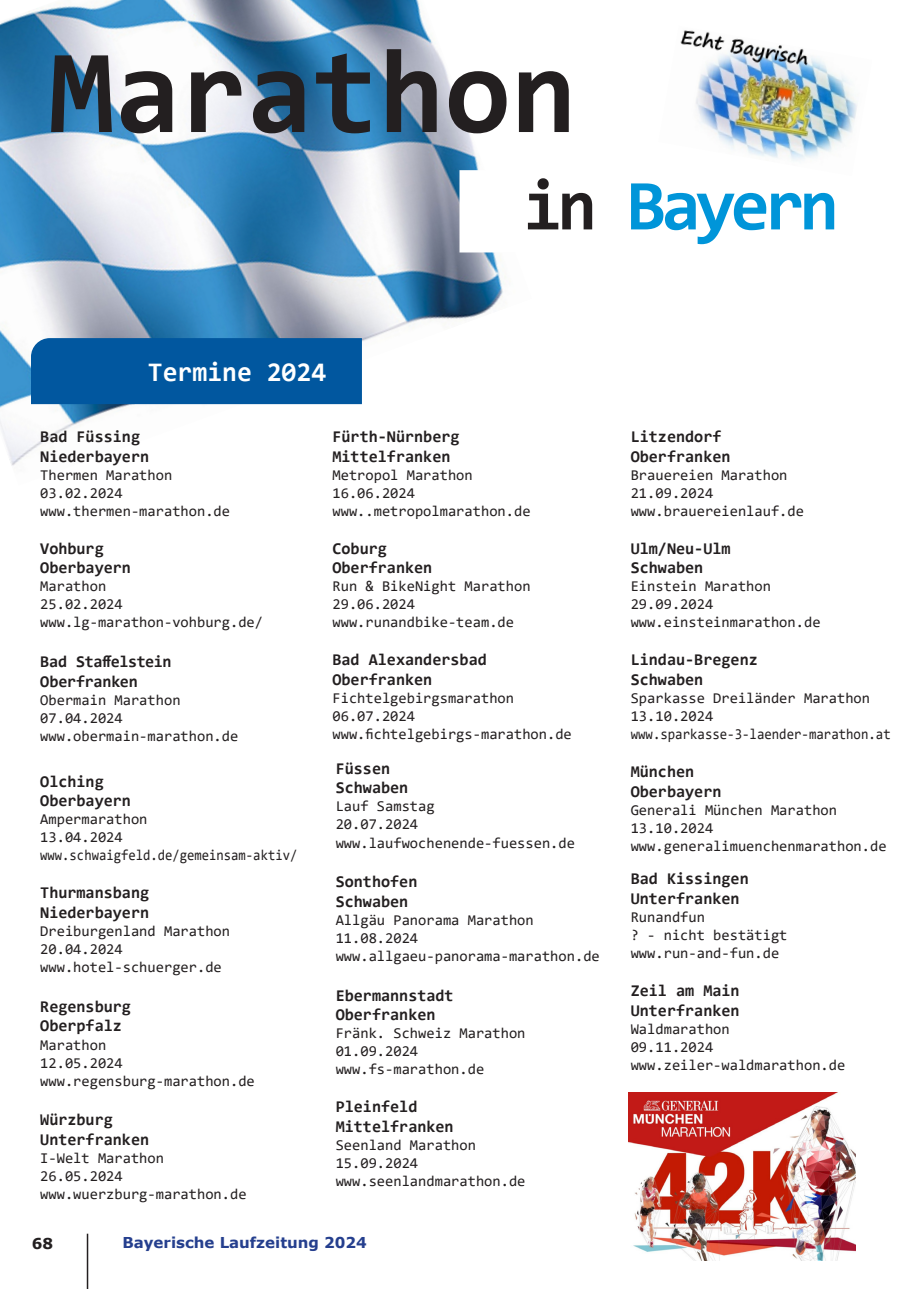
<style>
.page{position:relative;width:919px;height:1289px;background:#fff}
.page>*{position:absolute;margin:0;border:0;box-sizing:border-box;transform-origin:0 0}
.Headline{font:700 120px "Consolas";color:#231f20}
.Headline-2{font:700 72px "Consolas";letter-spacing:-.07em;color:#0095d9}
._33_Header_gray_Bitter{font:700 27px "Consolas";color:#fff}
.Grundtext{font:700 16.5px "Consolas";color:#231f20}
.Grundtext-2{font:700 16.5px "Consolas";letter-spacing:-.025em;color:#231f20}
.Grundtext-3{font:15px "Consolas";color:#231f20}
.Grundtext-4{font:15px "Consolas";color:#231f20;scale:.89 1}
.Grundtext-5{font:15px "Consolas";color:#231f20;scale:.9 1}
.t1{font:700 15px "Verdana";color:#253f8e}
.t2{font:700 15px "Verdana";color:#231f20}
.s1{color:#231f20}
</style>
<div class="page">
<hr style="left:87px;top:1233px;width:1px;height:55px;background:#231f20">
<img style="left:0;top:0;width:506px;height:466px">
<div style="left:460px;top:171px;width:441px;height:81px;background:#fff"></div>
<img style="left:680px;top:30px;width:177px;height:131px">
<div style="left:30px;top:337px;width:332px;height:68px;background:#01579f"></div>
<img style="left:628px;top:1092px;width:227px;height:168px">
<p class="Headline" style="left:48px;top:16px;width:529px">Marathon</p>
<p class="_33_Header_gray_Bitter" style="left:148px;top:355px;width:180px">Termine 2024</p>
<p class="Headline-2" style="left:522px;top:160px;width:318px"><span class="s1">in</span> Bayern</p>
<p class="Grundtext" style="left:40px;top:426px;width:101px">Bad Füssing</p>
<p class="Grundtext" style="left:40px;top:446px;width:110px">Niederbayern</p>
<p class="Grundtext-3" style="left:40px;top:464px;width:134px">Thermen Marathon</p>
<p class="Grundtext-3" style="left:40px;top:482px;width:84px">03.02.2024</p>
<p class="Grundtext-3" style="left:40px;top:500px;width:191px">www.thermen-marathon.de</p>
<p class="Grundtext" style="left:40px;top:537px;width:65px">Vohburg</p>
<p class="Grundtext" style="left:40px;top:557px;width:92px">Oberbayern</p>
<p class="Grundtext-3" style="left:40px;top:576px;width:67px">Marathon</p>
<p class="Grundtext-3" style="left:40px;top:594px;width:84px">25.02.2024</p>
<p class="Grundtext-3" style="left:40px;top:612px;width:224px">www.lg-marathon-vohburg.de/</p>
<p class="Grundtext-2" style="left:40px;top:651px;width:133px">Bad Staffelstein</p>
<p class="Grundtext" style="left:40px;top:671px;width:99px">Oberfranken</p>
<p class="Grundtext-3" style="left:40px;top:689px;width:142px">Obermain Marathon</p>
<p class="Grundtext-3" style="left:40px;top:707px;width:84px">07.04.2024</p>
<p class="Grundtext-3" style="left:40px;top:725px;width:200px">www.obermain-marathon.de</p>
<p class="Grundtext" style="left:40px;top:770px;width:65px">Olching</p>
<p class="Grundtext" style="left:40px;top:790px;width:92px">Oberbayern</p>
<p class="Grundtext-3" style="left:40px;top:809px;width:109px">Ampermarathon</p>
<p class="Grundtext-3" style="left:40px;top:827px;width:84px">13.04.2024</p>
<p class="Grundtext-4" style="left:40px;top:845px;width:290px">www.schwaigfeld.de/gemeinsam-aktiv/</p>
<p class="Grundtext" style="left:40px;top:882px;width:110px">Thurmansbang</p>
<p class="Grundtext" style="left:40px;top:902px;width:110px">Niederbayern</p>
<p class="Grundtext-3" style="left:40px;top:920px;width:191px">Dreiburgenland Marathon</p>
<p class="Grundtext-3" style="left:40px;top:938px;width:84px">20.04.2024</p>
<p class="Grundtext-3" style="left:40px;top:956px;width:183px">www.hotel-schuerger.de</p>
<p class="Grundtext" style="left:40px;top:995px;width:92px">Regensburg</p>
<p class="Grundtext" style="left:40px;top:1015px;width:83px">Oberpfalz</p>
<p class="Grundtext-3" style="left:40px;top:1034px;width:67px">Marathon</p>
<p class="Grundtext-3" style="left:40px;top:1052px;width:84px">12.05.2024</p>
<p class="Grundtext-3" style="left:40px;top:1070px;width:216px">www.regensburg-marathon.de</p>
<p class="Grundtext" style="left:40px;top:1109px;width:74px">Würzburg</p>
<p class="Grundtext" style="left:40px;top:1128px;width:110px">Unterfranken</p>
<p class="Grundtext-3" style="left:40px;top:1147px;width:125px">I-Welt Marathon</p>
<p class="Grundtext-3" style="left:40px;top:1165px;width:84px">26.05.2024</p>
<p class="Grundtext-3" style="left:40px;top:1183px;width:208px">www.wuerzburg-marathon.de</p>
<p class="Grundtext" style="left:332px;top:426px;width:129px">Fürth-Nürnberg</p>
<p class="Grundtext" style="left:332px;top:446px;width:119px">Mittelfranken</p>
<p class="Grundtext-3" style="left:332px;top:464px;width:142px">Metropol Marathon</p>
<p class="Grundtext-3" style="left:332px;top:482px;width:84px">16.06.2024</p>
<p class="Grundtext-3" style="left:332px;top:500px;width:200px">www..metropolmarathon.de</p>
<p class="Grundtext" style="left:332px;top:537px;width:56px">Coburg</p>
<p class="Grundtext" style="left:332px;top:557px;width:101px">Oberfranken</p>
<p class="Grundtext-3" style="left:332px;top:576px;width:200px">Run &amp; BikeNight Marathon</p>
<p class="Grundtext-3" style="left:332px;top:594px;width:84px">29.06.2024</p>
<p class="Grundtext-3" style="left:332px;top:612px;width:183px">www.runandbike-team.de</p>
<p class="Grundtext" style="left:332px;top:649px;width:156px">Bad Alexandersbad</p>
<p class="Grundtext" style="left:332px;top:669px;width:101px">Oberfranken</p>
<p class="Grundtext-3" style="left:332px;top:688px;width:183px">Fichtelgebirgsmarathon</p>
<p class="Grundtext-3" style="left:332px;top:706px;width:84px">06.07.2024</p>
<p class="Grundtext-3" style="left:332px;top:724px;width:241px">www.fichtelgebirgs-marathon.de</p>
<p class="Grundtext" style="left:335px;top:757px;width:56px">Füssen</p>
<p class="Grundtext" style="left:335px;top:777px;width:74px">Schwaben</p>
<p class="Grundtext-3" style="left:335px;top:796px;width:101px">Lauf Samstag</p>
<p class="Grundtext-3" style="left:335px;top:814px;width:84px">20.07.2024</p>
<p class="Grundtext-3" style="left:335px;top:832px;width:241px">www.laufwochenende-fuessen.de</p>
<p class="Grundtext" style="left:335px;top:871px;width:83px">Sonthofen</p>
<p class="Grundtext" style="left:335px;top:890px;width:74px">Schwaben</p>
<p class="Grundtext-3" style="left:335px;top:909px;width:200px">Allgäu Panorama Marathon</p>
<p class="Grundtext-3" style="left:335px;top:927px;width:84px">11.08.2024</p>
<p class="Grundtext-3" style="left:335px;top:945px;width:266px">www.allgaeu-panorama-marathon.de</p>
<p class="Grundtext" style="left:335px;top:984px;width:119px">Ebermannstadt</p>
<p class="Grundtext" style="left:335px;top:1004px;width:101px">Oberfranken</p>
<p class="Grundtext-3" style="left:335px;top:1023px;width:191px">Fränk. Schweiz Marathon</p>
<p class="Grundtext-3" style="left:335px;top:1041px;width:84px">01.09.2024</p>
<p class="Grundtext-3" style="left:335px;top:1059px;width:150px">www.fs-marathon.de</p>
<p class="Grundtext" style="left:335px;top:1096px;width:83px">Pleinfeld</p>
<p class="Grundtext" style="left:335px;top:1115px;width:119px">Mittelfranken</p>
<p class="Grundtext-3" style="left:335px;top:1134px;width:142px">Seenland Marathon</p>
<p class="Grundtext-3" style="left:335px;top:1152px;width:84px">15.09.2024</p>
<p class="Grundtext-3" style="left:335px;top:1170px;width:191px">www.seenlandmarathon.de</p>
<p class="t2" style="left:32px;top:1233px;width:23px">68</p>
<p class="t1" style="left:122px;top:1231px;width:246px">Bayerische Laufzeitung 2024</p>
<p class="Grundtext" style="left:630px;top:426px;width:92px">Litzendorf</p>
<p class="Grundtext" style="left:630px;top:446px;width:101px">Oberfranken</p>
<p class="Grundtext-3" style="left:630px;top:464px;width:158px">Brauereien Marathon</p>
<p class="Grundtext-3" style="left:630px;top:482px;width:84px">21.09.2024</p>
<p class="Grundtext-3" style="left:630px;top:500px;width:175px">www.brauereienlauf.de</p>
<p class="Grundtext" style="left:630px;top:537px;width:101px">Ulm/Neu-Ulm</p>
<p class="Grundtext" style="left:630px;top:557px;width:74px">Schwaben</p>
<p class="Grundtext-3" style="left:630px;top:576px;width:142px">Einstein Marathon</p>
<p class="Grundtext-3" style="left:630px;top:594px;width:84px">29.09.2024</p>
<p class="Grundtext-3" style="left:630px;top:612px;width:191px">www.einsteinmarathon.de</p>
<p class="Grundtext" style="left:630px;top:649px;width:129px">Lindau-Bregenz</p>
<p class="Grundtext" style="left:630px;top:669px;width:74px">Schwaben</p>
<p class="Grundtext-3" style="left:630px;top:688px;width:241px">Sparkasse Dreiländer Marathon</p>
<p class="Grundtext-3" style="left:630px;top:706px;width:84px">13.10.2024</p>
<p class="Grundtext-5" style="left:630px;top:724px;width:290px">www.sparkasse-3-laender-marathon.at</p>
<p class="Grundtext" style="left:630px;top:761px;width:65px">München</p>
<p class="Grundtext" style="left:630px;top:780px;width:92px">Oberbayern</p>
<p class="Grundtext-3" style="left:630px;top:799px;width:208px">Generali München Marathon</p>
<p class="Grundtext-3" style="left:630px;top:817px;width:84px">13.10.2024</p>
<p class="Grundtext-3" style="left:630px;top:835px;width:257px">www.generalimuenchenmarathon.de</p>
<p class="Grundtext" style="left:630px;top:868px;width:119px">Bad Kissingen</p>
<p class="Grundtext" style="left:630px;top:888px;width:110px">Unterfranken</p>
<p class="Grundtext-3" style="left:630px;top:907px;width:76px">Runandfun</p>
<p class="Grundtext-3" style="left:630px;top:925px;width:158px">? - nicht bestätigt</p>
<p class="Grundtext-3" style="left:630px;top:943px;width:150px">www.run-and-fun.de</p>
<p class="Grundtext" style="left:630px;top:980px;width:110px">Zeil am Main</p>
<p class="Grundtext" style="left:630px;top:999px;width:110px">Unterfranken</p>
<p class="Grundtext-3" style="left:630px;top:1018px;width:100px">Waldmarathon</p>
<p class="Grundtext-3" style="left:630px;top:1036px;width:84px">09.11.2024</p>
<p class="Grundtext-3" style="left:630px;top:1054px;width:216px">www.zeiler-waldmarathon.de</p>
</div>
